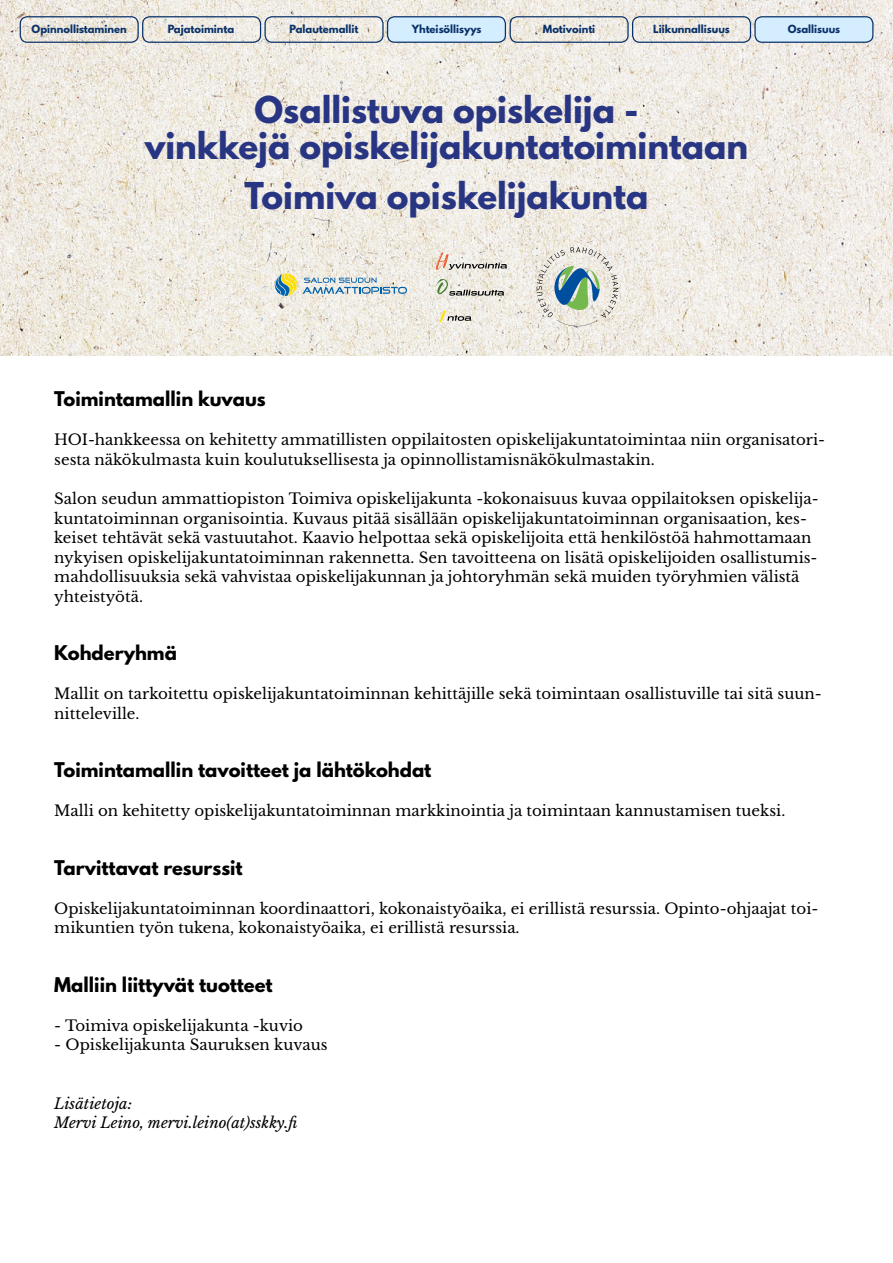
<style>
.page{position:relative;width:893px;height:1263px;background:#fff}
.page>*{position:absolute;margin:0;border:0;box-sizing:border-box;transform-origin:0 0}
.t1{font:700 32.85px/35.8px "League Spartan";color:#283583;text-align:center}
.t2{font:700 18px "League Spartan";color:#000}
.t3{font:15px/19.5px "Libre Baskerville";color:#000}
.t4{font:italic 15px/19.5px "Libre Baskerville";color:#000}
.t5{font:700 10.05px "League Spartan";color:#0a3269}
</style>
<div class="page">
<img style="left:0;top:0;width:893px;height:355px">
<div style="left:20px;top:16px;width:119px;height:27px;border:1px solid #0a3269;border-radius:7px"></div>
<div style="left:142px;top:16px;width:119px;height:27px;border:1px solid #0a3269;border-radius:7px"></div>
<div style="left:264px;top:16px;width:120px;height:27px;border:1px solid #0a3269;border-radius:7px"></div>
<div style="left:388px;top:17px;width:117px;height:25px;background:#d5eeff;border-radius:7px"></div>
<div style="left:387px;top:16px;width:119px;height:27px;border:1px solid #0a3269;border-radius:7px"></div>
<div style="left:510px;top:16px;width:119px;height:27px;border:1px solid #0a3269;border-radius:7px"></div>
<div style="left:632px;top:16px;width:119px;height:27px;border:1px solid #0a3269;border-radius:7px"></div>
<div style="left:755px;top:17px;width:118px;height:25px;background:#d5eeff;border-radius:7px"></div>
<div style="left:754px;top:16px;width:119px;height:27px;border:1px solid #0a3269;border-radius:7px"></div>
<svg style="left:537px;top:247px;width:81px;height:79px"></svg>
<svg style="left:436px;top:252px;width:71px;height:18px"></svg>
<svg style="left:435px;top:279px;width:69px;height:17px"></svg>
<svg style="left:440px;top:310px;width:31px;height:12px"></svg>
<svg style="left:303px;top:278px;width:104px;height:16px"></svg>
<svg style="left:275px;top:273px;width:22px;height:23px"></svg>
<p class="t5" style="left:32px;top:21px;width:97px">Opinnollistaminen</p>
<p class="t5" style="left:168px;top:21px;width:68px">Pajatoiminta</p>
<p class="t5" style="left:290px;top:21px;width:71px">Palautemallit</p>
<p class="t5" style="left:412px;top:21px;width:71px">Yhteisöllisyys</p>
<p class="t5" style="left:543px;top:21px;width:54px">Motivointi</p>
<p class="t5" style="left:653px;top:21px;width:78px">Liikunnallisuus</p>
<p class="t5" style="left:788px;top:21px;width:54px">Osallisuus</p>
<h1 class="t1" style="left:145px;top:92px;width:605px">Osallistuva opiskelija -<br>vinkkejä opiskelijakuntatoimintaan</h1>
<h1 class="t1" style="left:245px;top:177px;width:405px">Toimiva opiskelijakunta</h1>
<p class="t2" style="left:54px;top:385px;width:213px">Toimintamallin kuvaus</p>
<p class="t3" style="left:54px;top:430px;width:772px">HOI-hankkeessa on kehitetty ammatillisten oppilaitosten opiskelijakuntatoimintaa niin organisatori&shy;sesta näkökulmasta kuin koulutuksellisesta ja opinnollistamisnäkökulmastakin.</p>
<p class="t3" style="left:54px;top:489px;width:766px">Salon seudun ammattiopiston Toimiva opiskelijakunta -kokonaisuus kuvaa oppilaitoksen opiskelija&shy;kuntatoiminnan organisointia. Kuvaus pitää sisällään opiskelijakuntatoiminnan organisaation, kes&shy;keiset tehtävät sekä vastuutahot. Kaavio helpottaa sekä opiskelijoita että henkilöstöä hahmottamaan nykyisen opiskelijakuntatoiminnan rakennetta. Sen tavoitteena on lisätä opiskelijoiden osallistumis&shy;mahdollisuuksia sekä vahvistaa opiskelijakunnan ja johtoryhmän sekä muiden työryhmien välistä yhteistyötä.</p>
<p class="t2" style="left:54px;top:639px;width:124px">Kohderyhmä</p>
<p class="t3" style="left:54px;top:684px;width:769px">Mallit on tarkoitettu opiskelijakuntatoiminnan kehittäjille sekä toimintaan osallistuville tai sitä suun&shy;nitteleville.</p>
<p class="t2" style="left:54px;top:756px;width:379px">Toimintamallin tavoitteet ja lähtökohdat</p>
<p class="t3" style="left:54px;top:801px;width:732px">Malli on kehitetty opiskelijakuntatoiminnan markkinointia ja toimintaan kannustamisen tueksi.</p>
<p class="t2" style="left:54px;top:853px;width:190px">Tarvittavat resurssit</p>
<p class="t3" style="left:54px;top:898px;width:766px">Opiskelijakuntatoiminnan koordinaattori, kokonaistyöaika, ei erillistä resurssia. Opinto-ohjaajat toi&shy;mikuntien työn tukena, kokonaistyöaika, ei erillistä resurssia.</p>
<p class="t2" style="left:54px;top:970px;width:220px">Malliin liittyvät tuotteet</p>
<p class="t3" style="left:54px;top:1015px;width:250px">- Toimiva opiskelijakunta -kuvio</p>
<p class="t3" style="left:54px;top:1035px;width:275px">- Opiskelijakunta Sauruksen kuvaus</p>
<p class="t4" style="left:54px;top:1093px;width:248px">Lisätietoja:<br>Mervi Leino, mervi.leino(at)sskky.fi</p>
</div>
